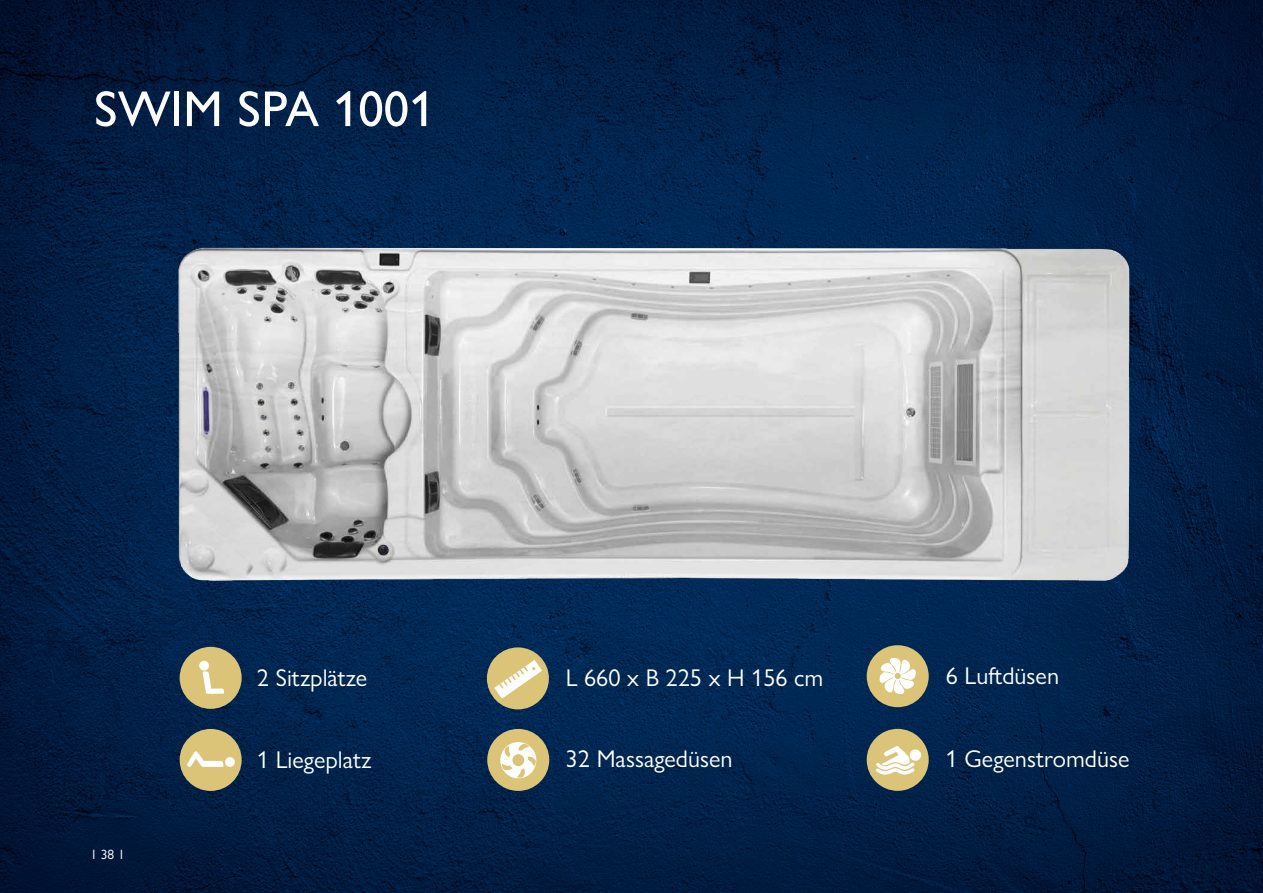
<style>
.page{position:relative;width:1263px;height:893px;background:#fff}
.page>*{position:absolute;margin:0;border:0;box-sizing:border-box;transform-origin:0 0}
.t1{font:500 50.7px "Gill Sans Nova";color:#fff}
.t2{font:24.3px "Gill Sans Nova";color:#fff}
.t3{font:13.5px "Gill Sans Nova";color:#fff}
</style>
<div class="page">
<img style="left:0;top:0;width:1263px;height:893px">
<img style="left:163px;top:237px;width:979px;height:349px">
<div style="left:180px;top:647px;width:62px;height:62px;background:#dbc378;border-radius:50%"></div>
<div style="left:199px;top:661px;width:10px;height:10px;background:#fff;border-radius:50%"></div>
<svg style="left:202px;top:670px;width:22px;height:24px"></svg>
<div style="left:487px;top:647px;width:62px;height:62px;background:#dbc378;border-radius:50%"></div>
<svg style="left:494px;top:660px;width:48px;height:39px"></svg>
<div style="left:487px;top:729px;width:62px;height:62px;background:#dbc378;border-radius:50%"></div>
<svg style="left:500px;top:742px;width:36px;height:36px"></svg>
<svg style="left:502px;top:744px;width:34px;height:34px"></svg>
<div style="left:867px;top:645px;width:62px;height:62px;background:#dbc378;border-radius:50%"></div>
<svg style="left:879px;top:657px;width:37px;height:38px"></svg>
<div style="left:894px;top:672px;width:7px;height:7px;background:#dbc378;border-radius:50%"></div>
<div style="left:894px;top:672px;width:7px;height:8px;border:1px solid #fff;border-radius:50%"></div>
<div style="left:867px;top:729px;width:62px;height:62px;background:#dbc378;border-radius:50%"></div>
<div style="left:910px;top:749px;width:11px;height:12px;background:#fff;border-radius:50%"></div>
<svg style="left:876px;top:746px;width:41px;height:29px"></svg>
<div style="left:180px;top:729px;width:62px;height:62px;background:#dbc378;border-radius:50%"></div>
<div style="left:225px;top:757px;width:10px;height:10px;background:#fff;border-radius:50%"></div>
<svg style="left:187px;top:751px;width:37px;height:16px"></svg>
<h1 class="t1" style="left:94px;top:78px;width:342px">SWIM SPA 1001</h1>
<p class="t2" style="left:257px;top:663px;width:112px">2 Sitzplätze</p>
<p class="t2" style="left:566px;top:663px;width:259px">L 660 x B 225 x H 156 cm</p>
<p class="t2" style="left:946px;top:661px;width:115px">6 Luftdüsen</p>
<p class="t3" style="left:90px;top:846px;width:36px">1 38 1</p>
<p class="t2" style="left:257px;top:744px;width:116px">1 Liegeplatz</p>
<p class="t2" style="left:566px;top:744px;width:168px">32 Massagedüsen</p>
<p class="t2" style="left:945px;top:744px;width:185px">1 Gegenstromdüse</p>
</div>
